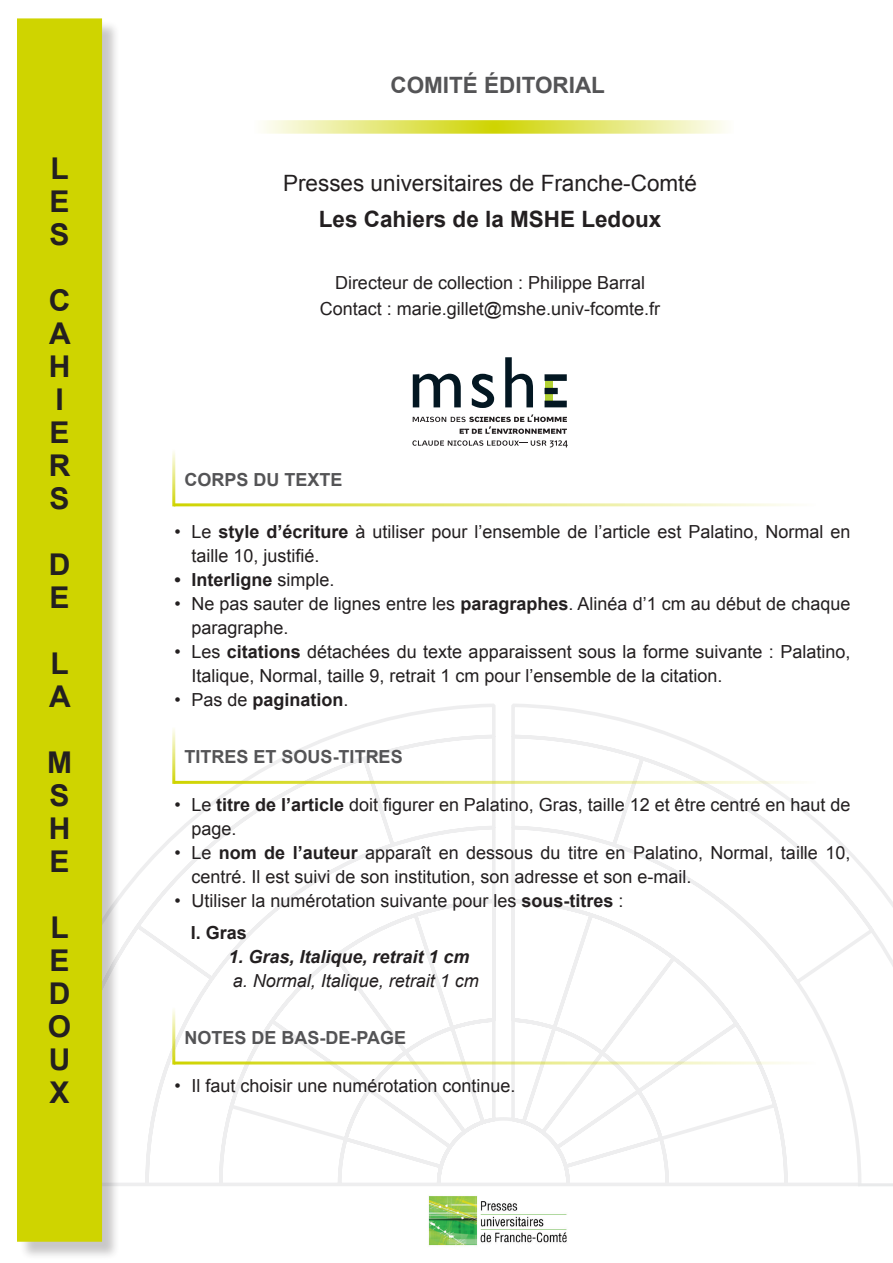
<style>
.page{position:relative;width:893px;height:1263px;background:#fff}
.page>*{position:absolute;margin:0;border:0;box-sizing:border-box;transform-origin:0 0}
.t1{font:700 30px "Arial";color:#231f20}
.t2{font:22.5px "Arial";color:#231f20}
.t3{font:700 22.5px "Arial";color:#231f20}
.t4{font:700 22.5px "Arial";color:#545456}
.t5{font:18px/24px "Arial";color:#231f20}
.t6{font:700 18px "Arial";color:#545456}
.t7{font:700 18px "Arial";color:#231f20}
.t8{font:italic 18px "Arial";color:#231f20}
.t9{font:italic 700 18px "Arial";color:#231f20}
.s1{font-weight:700}
.s2{font-weight:400}
</style>
<div class="page">
<svg style="left:121px;top:704px;width:772px;height:482px"></svg>
<hr style="left:858px;top:1183px;width:35px;height:3px;background:#e9eaeb">
<div style="left:19px;top:21px;width:102px;height:1239px;background:#231f20;opacity:.25"></div>
<div style="left:18px;top:19px;width:83px;height:1222px;background:#cfd400"></div>
<div style="left:17px;top:18px;width:85px;height:1224px;border:2px solid #cfd400"></div>
<svg style="left:263px;top:120px;width:463px;height:14px;background:#e6e87e"></svg>
<img style="left:428px;top:1196px;width:139px;height:50px">
<svg style="left:413px;top:414px;width:154px;height:20px"></svg>
<svg style="left:412px;top:440px;width:156px;height:7px"></svg>
<svg style="left:413px;top:374px;width:48px;height:33px"></svg>
<svg style="left:472px;top:374px;width:22px;height:34px"></svg>
<svg style="left:505px;top:357px;width:28px;height:50px"></svg>
<svg style="left:545px;top:374px;width:22px;height:33px"></svg>
<hr style="left:174px;top:503px;width:642px;height:3px;background:#cfd400">
<hr style="left:172px;top:449px;width:3px;height:57px;background:#cfd400">
<hr style="left:174px;top:781px;width:642px;height:3px;background:#cfd400">
<hr style="left:172px;top:726px;width:3px;height:58px;background:#cfd400">
<hr style="left:174px;top:1061px;width:642px;height:3px;background:#cfd400">
<hr style="left:172px;top:1007px;width:3px;height:57px;background:#cfd400">
<p class="t1" style="left:51px;top:149px;width:20px">L</p>
<p class="t1" style="left:50px;top:182px;width:22px">E</p>
<p class="t1" style="left:50px;top:215px;width:22px">S</p>
<p class="t1" style="left:49px;top:281px;width:23px">C</p>
<p class="t1" style="left:49px;top:314px;width:23px">A</p>
<p class="t1" style="left:49px;top:347px;width:23px">H</p>
<p class="t1" style="left:55px;top:380px;width:10px">I</p>
<p class="t1" style="left:50px;top:413px;width:22px">E</p>
<p class="t1" style="left:49px;top:446px;width:23px">R</p>
<p class="t1" style="left:50px;top:479px;width:22px">S</p>
<p class="t1" style="left:49px;top:545px;width:23px">D</p>
<p class="t1" style="left:50px;top:578px;width:22px">E</p>
<p class="t1" style="left:51px;top:644px;width:20px">L</p>
<p class="t1" style="left:49px;top:677px;width:23px">A</p>
<p class="t1" style="left:47px;top:743px;width:26px">M</p>
<p class="t1" style="left:50px;top:776px;width:22px">S</p>
<p class="t1" style="left:49px;top:809px;width:23px">H</p>
<p class="t1" style="left:50px;top:842px;width:22px">E</p>
<p class="t1" style="left:51px;top:908px;width:20px">L</p>
<p class="t1" style="left:50px;top:941px;width:22px">E</p>
<p class="t1" style="left:49px;top:974px;width:23px">D</p>
<p class="t1" style="left:48px;top:1007px;width:25px">O</p>
<p class="t1" style="left:49px;top:1040px;width:23px">U</p>
<p class="t1" style="left:50px;top:1073px;width:22px">X</p>
<p class="t4" style="left:390px;top:70px;width:216px">COMITÉ ÉDITORIAL</p>
<p class="t2" style="left:283px;top:169px;width:415px">Presses universitaires de Franche-Comté</p>
<p class="t3" style="left:319px;top:204px;width:344px">Les Cahiers de la MSHE Ledoux</p>
<p class="t5" style="left:335px;top:271px;width:312px">Directeur de collection : Philippe Barral</p>
<p class="t5" style="left:320px;top:297px;width:342px">Contact : marie.gillet@mshe.univ-fcomte.fr</p>
<p class="t6" style="left:185px;top:468px;width:160px">CORPS DU TEXTE</p>
<p class="t5" style="left:191px;top:520px;width:661px;text-indent:-17px">• Le <span class="s1">style d’écriture</span> à utiliser pour l’ensemble de l’article est Palatino, Normal en taille 10, justifié.</p>
<p class="t7" style="left:174px;top:568px;width:162px">• Interligne <span class="s2">simple.</span></p>
<p class="t5" style="left:191px;top:592px;width:661px;text-indent:-17px">• Ne pas sauter de lignes entre les <span class="s1">paragraphes</span>. Alinéa d’1 cm au début de chaque paragraphe.</p>
<p class="t5" style="left:191px;top:640px;width:661px;text-indent:-17px">• Les <span class="s1">citations</span> détachées du texte apparaissent sous la forme suivante : Palatino,<br>Italique, Normal, taille 9, retrait 1 cm pour l’ensemble de la citation.</p>
<p class="t7" style="left:174px;top:688px;width:176px"><span class="s2">• Pas de</span> pagination<span class="s2">.</span></p>
<p class="t6" style="left:185px;top:745px;width:220px">TITRES ET SOUS-TITRES</p>
<p class="t5" style="left:191px;top:793px;width:661px;text-indent:-17px">• Le <span class="s1">titre de l’article</span> doit figurer en Palatino, Gras, taille 12 et être centré en haut de page.</p>
<p class="t5" style="left:191px;top:841px;width:661px;text-indent:-17px">• Le <span class="s1">nom de l’auteur</span> apparaît en dessous du titre en Palatino, Normal, taille 10, centré. Il est suivi de son institution, son adresse et son e-mail.</p>
<p class="t5" style="left:174px;top:889px;width:451px">• Utiliser la numérotation suivante pour les <span class="s1">sous-titres</span> :</p>
<p class="t7" style="left:191px;top:921px;width:58px">I. Gras</p>
<p class="t9" style="left:228px;top:945px;width:243px">1. Gras, Italique, retrait 1 cm</p>
<p class="t8" style="left:233px;top:969px;width:248px">a. Normal, Italique, retrait 1 cm</p>
<p class="t6" style="left:185px;top:1026px;width:223px">NOTES DE BAS-DE-PAGE</p>
<p class="t5" style="left:174px;top:1074px;width:343px">• Il faut choisir une numérotation continue.</p>
</div>
